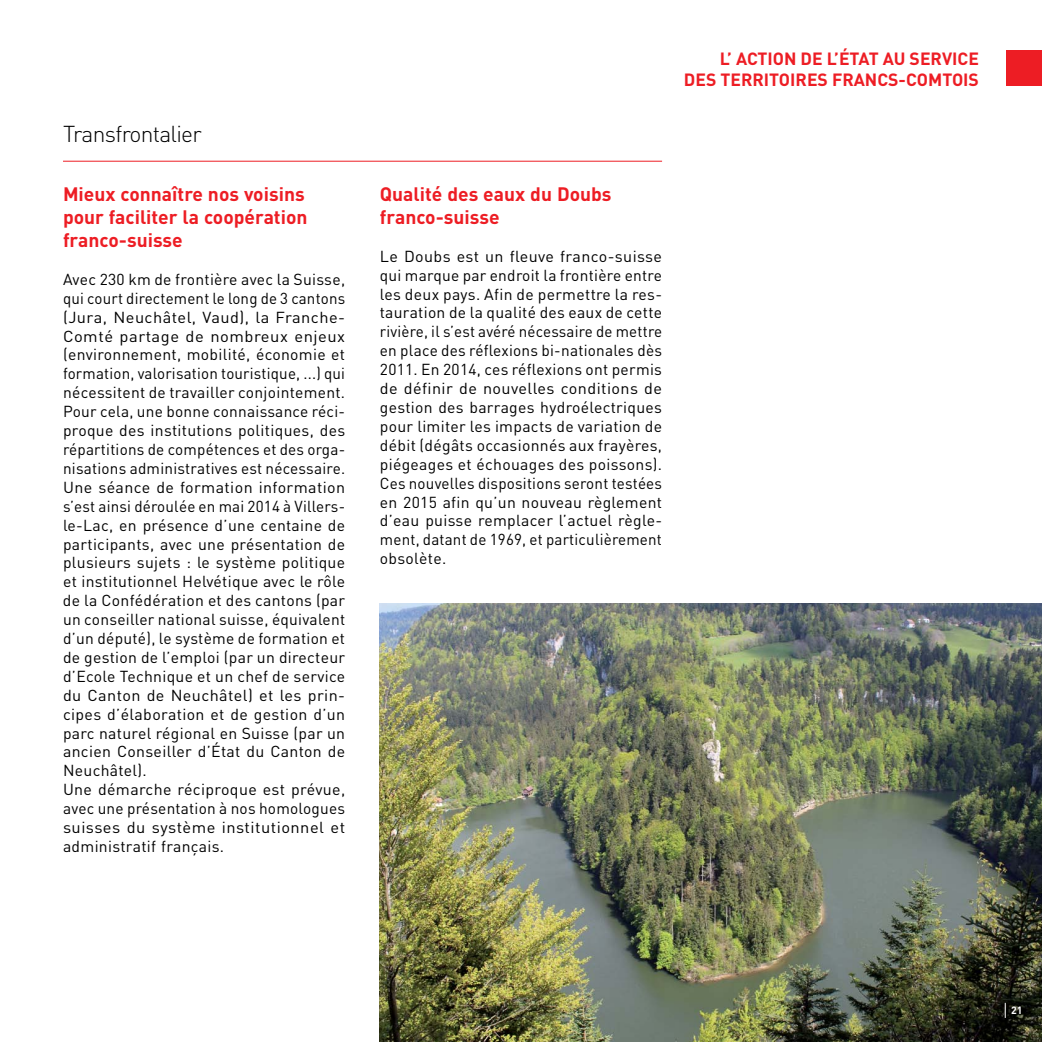
<style>
.page{position:relative;width:1042px;height:1042px;background:#fff}
.page>*{position:absolute;margin:0;border:0;box-sizing:border-box;transform-origin:0 0}
.t1{font:300 22.75px "DIN";letter-spacing:-.03em;color:#000}
.t2{font:700 19.25px/23.1px "DIN";color:#ed1d24}
.t3{font:700 17.5px/21px "DIN";color:#ed1d24;text-align:right}
.t4{font:15.75px/18.9px "DIN";letter-spacing:.02em;color:#000}
.t5{font:700 10.5px "DIN";color:#fff}
</style>
<div class="page">
<img style="left:380px;top:604px;width:662px;height:438px">
<svg style="left:1005px;top:1003px;width:1px;height:15px"></svg>
<div style="left:1006px;top:50px;width:36px;height:36px;background:#ed1d24"></div>
<hr style="left:63px;top:161px;width:599px;height:1px;background:#ed1d24">
<h1 class="t1" style="left:63px;top:120px;width:140px">Transfrontalier</h1>
<p class="t2" style="left:63px;top:181px;width:246px">M ieux connaître nos voisins pour faciliter la coopération franco-suisse</p>
<p class="t4" style="left:63px;top:269px;width:284px">Avec 230 km de frontière avec la Suisse, qui court directement le long de 3 cantons (Jura, Neuchâtel, Vaud), la Franche-Comté partage de nombreux enjeux (environnement, mobilité, économie et formation, valorisation touristique, ...) qui nécessitent de travailler conjointement.<br>Pour cela, une bonne connaissance réci&shy;proque des institutions politiques, des répartitions de compétences et des orga&shy;nisations administratives est nécessaire.<br>Une séance de formation information s’est ainsi déroulée en mai 2014 à Villers&shy;le-Lac, en présence d’une centaine de participants, avec une présentation de plusieurs sujets : le système politique et institutionnel Helvétique avec le rôle de la Confédération et des cantons (par un conseiller national suisse, équivalent d’un député), le système de formation et de gestion de l’emploi (par un directeur d’Ecole Technique et un chef de service du Canton de Neuchâtel) et les prin&shy;cipes d’élaboration et de gestion d’un parc naturel régional en Suisse (par un ancien Conseiller d’État du Canton de Neuchâtel).<br>Une démarche réciproque est prévue, avec une présentation à nos homologues suisses du système institutionnel et administratif français.</p>
<p class="t3" style="left:684px;top:47px;width:296px">L’ action de l’État au service des territoires francs-comtois</p>
<p class="t2" style="left:380px;top:181px;width:233px">Qualité des eaux du Doubs franco-suisse</p>
<p class="t4" style="left:380px;top:246px;width:284px;text-align:justify">Le Doubs est un fleuve franco-suisse qui marque par endroit la frontière entre les deux pays. Afin de permettre la res&shy;tauration de la qualité des eaux de cette rivière, il s’est avéré nécessaire de mettre en place des réflexions bi-nationales dès 2011. En 2014, ces réflexions ont permis de définir de nouvelles conditions de gestion des barrages hydroélectriques pour limiter les impacts de variation de débit (dégâts occasionnés aux frayères, piégeages et échouages des poissons).<br>Ces nouvelles dispositions seront testées en 2015 afin qu’un nouveau règlement d’eau puisse remplacer l’actuel règle&shy;ment, datant de 1969, et particulièrement obsolète.</p>
<p class="t5" style="left:1011px;top:1003px;width:13px">21</p>
</div>
